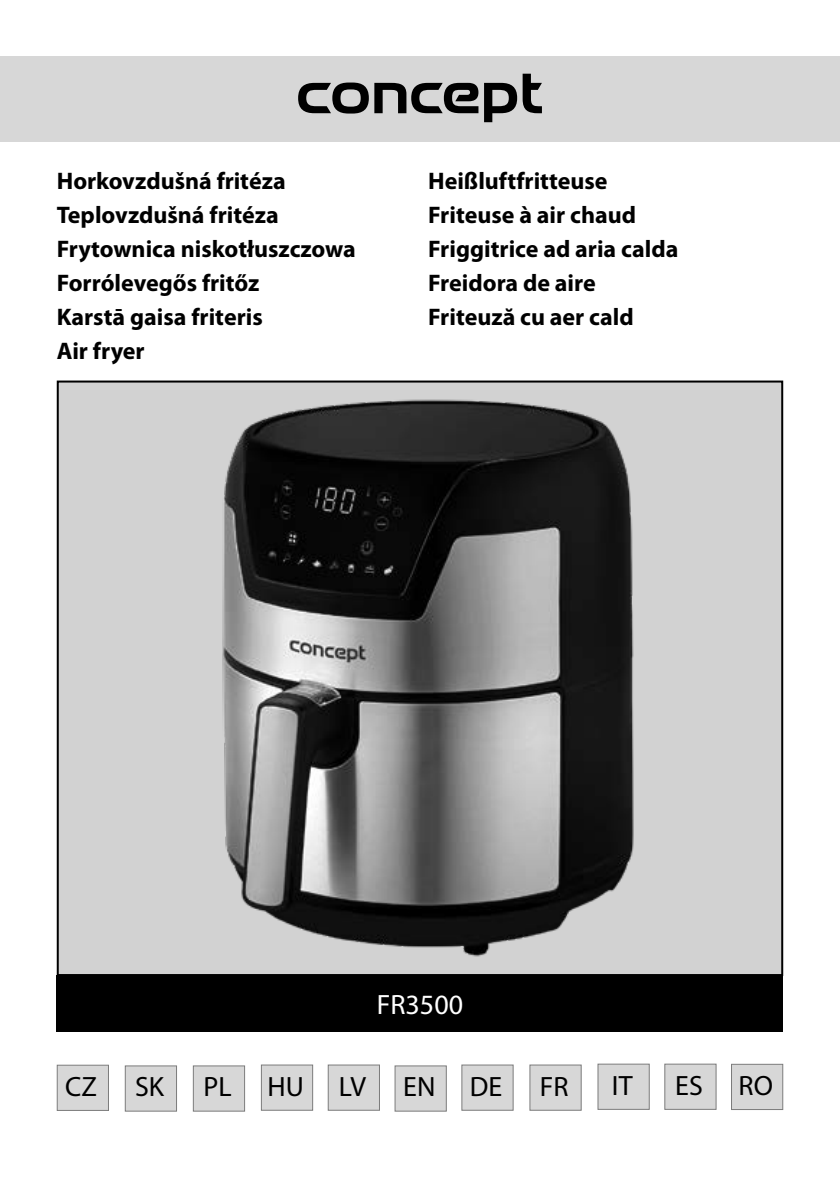
<style>
.page{position:relative;width:840px;height:1191px;background:#fff}
.page>*{position:absolute;margin:0;border:0;box-sizing:border-box;transform-origin:0 0}
.t1{font:28px "Myriad Pro";color:#000}
.t2{font:28px "Myriad Pro";color:#fff}
.t3{font:700 24px/34px "Myriad Pro";color:#000}
</style>
<div class="page">
<svg style="left:722px;top:56px;width:63px;height:1px"></svg>
<div style="left:57px;top:975px;width:725px;height:57px;background:#000"></div>
<div style="left:0;top:57px;width:839px;height:85px;background:#d7d7d7"></div>
<div style="left:58px;top:381px;width:723px;height:594px;background:#d2d2d2"></div>
<div style="left:57px;top:1064px;width:52px;height:46px;background:#d7d7d7;border:1px solid #7c7c7c"></div>
<div style="left:730px;top:1063px;width:52px;height:47px;background:#d7d7d7;border:1px solid #7c7c7c"></div>
<div style="left:394px;top:1065px;width:52px;height:46px;background:#d7d7d7;border:1px solid #7c7c7c"></div>
<div style="left:125px;top:1065px;width:52px;height:46px;background:#d7d7d7;border:1px solid #7c7c7c"></div>
<div style="left:193px;top:1065px;width:52px;height:46px;background:#d7d7d7;border:1px solid #7c7c7c"></div>
<div style="left:261px;top:1064px;width:52px;height:46px;background:#d7d7d7;border:1px solid #7c7c7c"></div>
<div style="left:327px;top:1064px;width:53px;height:46px;background:#d7d7d7;border:1px solid #7c7c7c"></div>
<div style="left:461px;top:1064px;width:52px;height:46px;background:#d7d7d7;border:1px solid #7c7c7c"></div>
<div style="left:529px;top:1064px;width:52px;height:46px;background:#d7d7d7;border:1px solid #7c7c7c"></div>
<div style="left:597px;top:1063px;width:52px;height:46px;background:#d7d7d7;border:1px solid #7c7c7c"></div>
<div style="left:664px;top:1063px;width:52px;height:46px;background:#d7d7d7;border:1px solid #7c7c7c"></div>
<svg style="left:298px;top:74px;width:243px;height:48px"></svg>
<img style="left:145px;top:399px;width:564px;height:576px">
<p class="t3" style="left:57px;top:164px;width:300px">Horkovzdušná fritéza<br>Teplovzdušná fritéza<br>Frytownica niskotłuszczowa<br>Forrólevegős fritőz<br>Karstā gaisa friteris<br>Air fryer</p>
<p class="t3" style="left:428px;top:164px;width:251px">Heißluftfritteuse<br>Friteuse à air chaud<br>Friggitrice ad aria calda<br>Freidora de aire<br>Friteuză cu aer cald</p>
<p class="t2" style="left:376px;top:988px;width:88px">FR3500</p>
<p class="t1" style="left:65px;top:1071px;width:33px">CZ</p>
<p class="t1" style="left:135px;top:1071px;width:30px">SK</p>
<p class="t1" style="left:203px;top:1071px;width:30px">PL</p>
<p class="t1" style="left:267px;top:1070px;width:100px">HU LV</p>
<p class="t1" style="left:403px;top:1071px;width:101px">EN DE</p>
<p class="t1" style="left:539px;top:1070px;width:30px">FR</p>
<p class="t1" style="left:611px;top:1070px;width:22px">IT</p>
<p class="t1" style="left:675px;top:1070px;width:29px">ES</p>
<p class="t1" style="left:738px;top:1070px;width:36px">RO</p>
</div>
